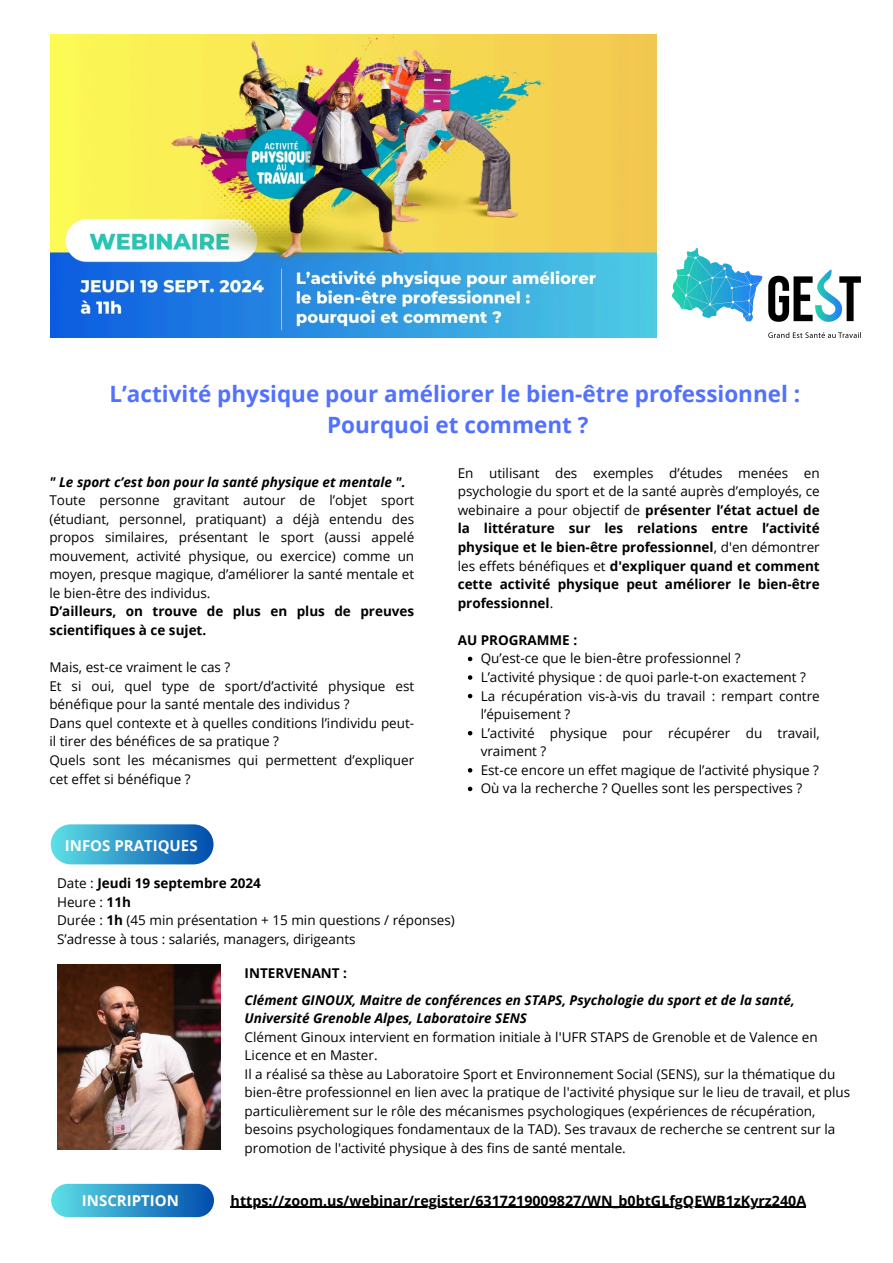
<style>
.page{position:relative;width:893px;height:1263px;background:#fff}
.page>*{position:absolute;margin:0;border:0;box-sizing:border-box;transform-origin:0 0}
.t1{font:700 22.5px/30.9px "Open Sans";color:#5271ff;text-align:center}
.t2{font:700 15px "Open Sans";color:#fff}
.t3{font:700 14.25px "Open Sans";color:#000}
.t4{font:13.5px/18.6px "Open Sans";color:#000}
.t5{font:700 13.5px/18.6px "Open Sans";color:#000;text-align:justify}
.t6{font:italic 700 13.5px/18.5px "Open Sans";color:#000}
.s1{font-weight:400}
.s2{font-weight:700}
</style>
<div class="page">
<svg style="left:51px;top:824px;width:162px;height:40px"></svg>
<div style="left:51px;top:1184px;width:163px;height:33px;background:linear-gradient(to right,#5ee0e6,#014cae);border-radius:17px"></div>
<img style="left:51px;top:34px;width:605px;height:303px">
<img style="left:672px;top:249px;width:188px;height:89px">
<img style="left:58px;top:965px;width:162px;height:184px">
<svg style="left:468px;top:657px;width:4px;height:4px"></svg>
<svg style="left:468px;top:675px;width:4px;height:5px"></svg>
<svg style="left:468px;top:694px;width:4px;height:4px"></svg>
<svg style="left:468px;top:731px;width:4px;height:4px"></svg>
<svg style="left:468px;top:768px;width:4px;height:4px"></svg>
<svg style="left:468px;top:787px;width:4px;height:4px"></svg>
<hr style="left:231px;top:1207px;width:575px;height:1px;background:#000">
<p class="t1" style="left:109px;top:378px;width:692px">L’activité physique pour améliorer le bien-être professionnel :<br>Pourquoi et comment ?</p>
<p class="t6" style="left:49px;top:472px;width:358px">" Le sport c’est bon pour la santé physique et mentale ".</p>
<h2 class="t4" style="left:49px;top:490px;width:366px;text-align:justify">Toute personne gravitant autour de l’objet sport (étudiant, personnel, pratiquant) a déjà entendu des propos similaires, présentant le sport (aussi appelé mouvement, activité physique, ou exercice) comme un moyen, presque magique, d’améliorer la santé mentale et le bien-être des individus.</h2>
<p class="t5" style="left:49px;top:602px;width:366px">D’ailleurs, on trouve de plus en plus de preuves scientifiques à ce sujet.</p>
<p class="t4" style="left:49px;top:658px;width:182px">Mais, est-ce vraiment le cas ?</p>
<p class="t4" style="left:49px;top:676px;width:366px">Et si oui, quel type de sport/d’activité physique est bénéfique pour la santé mentale des individus ?</p>
<p class="t4" style="left:49px;top:713px;width:366px">Dans quel contexte et à quelles conditions l’individu peut&shy;il tirer des bénéfices de sa pratique ?</p>
<p class="t4" style="left:49px;top:750px;width:366px">Quels sont les mécanismes qui permettent d’expliquer cet effet si bénéfique ?</p>
<p class="t5" style="left:458px;top:463px;width:363px"><span class="s1">En utilisant des exemples d’études menées en psychologie du sport et de la santé auprès d’employés, ce webinaire a pour objectif de</span> présenter l’état actuel de la littérature sur les relations entre l’activité physique et le bien-être professionnel<span class="s1">, d'en démontrer les effets bénéfiques et</span> d'expliquer quand et comment cette activité physique peut améliorer le bien-être professionnel<span class="s1">.</span></p>
<p class="t5" style="left:458px;top:630px;width:121px">AU PROGRAMME :</p>
<p class="t4" style="left:481px;top:649px;width:261px">Qu’est-ce que le bien-être professionnel ?</p>
<p class="t4" style="left:481px;top:667px;width:327px">L’activité physique : de quoi parle-t-on exactement ?</p>
<p class="t4" style="left:481px;top:686px;width:340px">La récupération vis-à-vis du travail : rempart contre l’épuisement ?</p>
<p class="t4" style="left:481px;top:723px;width:340px">L’activité physique pour récupérer du travail, vraiment ?</p>
<p class="t4" style="left:481px;top:760px;width:340px">Est-ce encore un effet magique de l’activité physique ?</p>
<p class="t4" style="left:481px;top:779px;width:323px">Où va la recherche ? Quelles sont les perspectives ?</p>
<h2 class="t2" style="left:65px;top:834px;width:134px">INFOS PRATIQUES</h2>
<p class="t5" style="left:57px;top:874px;width:205px"><span class="s1">Date :</span> Jeudi 19 septembre 2024</p>
<p class="t4" style="left:57px;top:892px;width:75px">Heure : <span class="s2">11h</span></p>
<p class="t4" style="left:57px;top:911px;width:399px">Durée : <span class="s2">1h</span> (45 min présentation + 15 min questions / réponses)</p>
<p class="t4" style="left:57px;top:929px;width:300px">S’adresse à tous : salariés, managers, dirigeants</p>
<h2 class="t5" style="left:245px;top:963px;width:104px">INTERVENANT :</h2>
<p class="t6" style="left:245px;top:990px;width:552px">Clément GINOUX, Maitre de conférences en STAPS, Psychologie du sport et de la santé,<br>Université Grenoble Alpes, Laboratoire SENS</p>
<p class="t4" style="left:245px;top:1027px;width:574px">Clément Ginoux intervient en formation initiale à l'UFR STAPS de Grenoble et de Valence en<br>Licence et en Master.</p>
<p class="t4" style="left:245px;top:1064px;width:607px">Il a réalisé sa thèse au Laboratoire Sport et Environnement Social (SENS), sur la thématique du bien-être professionnel en lien avec la pratique de l'activité physique sur le lieu de travail, et plus particulièrement sur le rôle des mécanismes psychologiques (expériences de récupération, besoins psychologiques fondamentaux de la TAD). Ses travaux de recherche se centrent sur la promotion de l'activité physique à des fins de santé mentale.</p>
<h2 class="t2" style="left:82px;top:1190px;width:99px">INSCRIPTION</h2>
<h3 class="t3" style="left:231px;top:1190px;width:577px">https://zoom.us/webinar/register/6317219009827/WN_b0btGLfgQEWB1zKyrz240A</h3>
</div>
